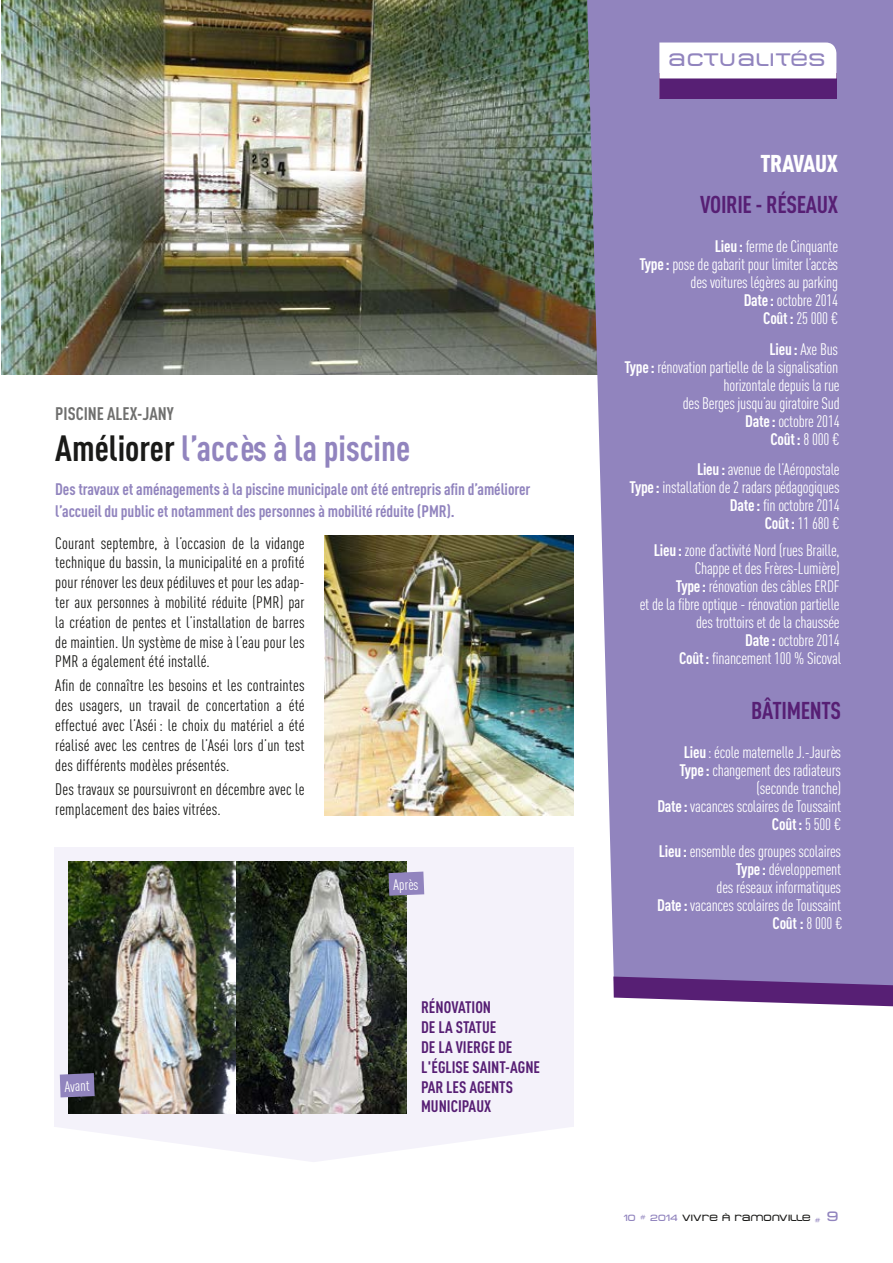
<style>
.page{position:relative;width:893px;height:1263px;background:#fff}
.page>*{position:absolute;margin:0;border:0;box-sizing:border-box;transform-origin:0 0}
.t1{font:700 36px "DIN Cond";color:#9184be}
.t2{font:700 24px "DIN Cond";letter-spacing:-.015em;color:#571f74}
.t3{font:900 24px "DIN Cond";letter-spacing:-.015em;color:#fff}
.t4{font:700 18px "DIN Cond";color:#6f6f6e}
.t5{font:18px "Metro DF";letter-spacing:.07em;color:#9184be}
.t6{font:16.5px/18px "DIN Cond";letter-spacing:-.015em;color:#fff;text-align:right}
.t7{font:16.5px/19.8px "DIN Cond";letter-spacing:.01em;color:#1a1a18;text-align:justify}
.t8{font:700 16.5px/21.6px "DIN Cond";letter-spacing:-.005em;color:#9184be}
.t9{font:700 16.5px/19.8px "DIN Cond";color:#571f74}
.t10{font:15px "DIN Cond";color:#fff}
.t11{font:9px "Metro DF";color:#1a1a18}
.s1{color:#1a1a18}
.s2{font-weight:700}
.s3{color:#9184be}
.s4{font-size:13.5px;color:#9184be}
</style>
<div class="page">
<img style="left:324px;top:535px;width:250px;height:280px">
<img style="left:1px;top:0;width:586px;height:374px">
<div style="left:587px;top:0;width:306px;height:976px;background:#9184be"></div>
<svg style="left:613px;top:976px;width:280px;height:30px;background:#774e93"></svg>
<svg style="left:659px;top:43px;width:177px;height:56px"></svg>
<div style="left:54px;top:847px;width:520px;height:280px;background:#f4f2fa"></div>
<svg style="left:61px;top:1127px;width:505px;height:35px"></svg>
<img style="left:68px;top:862px;width:339px;height:251px">
<svg style="left:60px;top:1073px;width:35px;height:24px"></svg>
<svg style="left:389px;top:871px;width:35px;height:25px"></svg>
<p class="t4" style="left:55px;top:403px;width:120px">PISCINE ALEX-JANY</p>
<h1 class="t1" style="left:55px;top:426px;width:357px"><span class="s1">Améliorer</span> l’accès à la piscine</h1>
<p class="t8" style="left:55px;top:478px;width:477px">Des travaux et aménagements à la piscine municipale ont été entrepris afin d’améliorer l’accueil du public et notamment des personnes à mobilité réduite (PMR).</p>
<p class="t7" style="left:55px;top:533px;width:251px">Courant septembre, à l’occasion de la vidange technique du bassin, la municipalité en a profité pour rénover les deux pédiluves et pour les adap&shy;ter aux personnes à mobilité réduite (PMR) par la création de pentes et l’installation de barres de maintien. Un système de mise à l’eau pour les PMR a également été installé.</p>
<p class="t7" style="left:55px;top:676px;width:251px">Afin de connaître les besoins et les contraintes des usagers, un travail de concertation a été effectué avec l’Aséi : le choix du matériel a été réalisé avec les centres de l’Aséi lors d’un test des différents modèles présentés.</p>
<p class="t7" style="left:55px;top:779px;width:251px">Des travaux se poursuivront en décembre avec le remplacement des baies vitrées.</p>
<p class="t10" style="left:64px;top:1078px;width:26px;rotate:-2deg">Avant</p>
<p class="t10" style="left:393px;top:876px;width:27px;rotate:-2deg">Après</p>
<p class="t9" style="left:421px;top:997px;width:121px">RÉNOVATION<br>DE LA STATUE<br>DE LA VIERGE DE<br>L'ÉGLISE SAINT-AGNE<br>PAR LES AGENTS<br>MUNICIPAUX</p>
<p class="t5" style="left:669px;top:50px;width:158px">ACTUALITÉS</p>
<h2 class="t3" style="left:760px;top:148px;width:79px">TRAVAUX</h2>
<h2 class="t2" style="left:700px;top:189px;width:140px">VOIRIE - RÉSEAUX</h2>
<p class="t6" style="left:639px;top:237px;width:200px"><span class="s2">Lieu:</span> ferme de Cinquante<br><span class="s2">Type:</span> pose de gabarit pour limiter l’accès des voitures légères au parking<br><span class="s2">Date:</span> octobre 2014<br><span class="s2">Coût:</span> 25 000 €</p>
<p class="t6" style="left:624px;top:340px;width:217px"><span class="s2">Lieu:</span> Axe Bus<br><span class="s2">Type:</span> rénovation partielle de la signalisation horizontale depuis la rue<br>des Berges jusqu’au giratoire Sud<br><span class="s2">Date:</span> octobre 2014<br><span class="s2">Coût:</span> 8 000 €</p>
<p class="t6" style="left:629px;top:460px;width:212px"><span class="s2">Lieu:</span> avenue de l’Aéropostale<br><span class="s2">Type:</span> installation de 2 radars pédagogiques<br><span class="s2">Date:</span> fin octobre 2014<br><span class="s2">Coût:</span> 11 680 €</p>
<p class="t6" style="left:640px;top:541px;width:203px"><span class="s2">Lieu:</span> zone d’activité Nord (rues Braille, Chappe et des Frères-Lumière)<br><span class="s2">Type:</span> rénovation des câbles ERDF<br>et de la fibre optique - rénovation partielle des trottoirs et de la chaussée<br><span class="s2">Date:</span> octobre 2014<br><span class="s2">Coût:</span> financement 100 % Sicoval</p>
<h2 class="t2" style="left:751px;top:695px;width:91px">BÂTIMENTS</h2>
<p class="t6" style="left:657px;top:743px;width:185px"><span class="s2">Lieu</span>: école maternelle J.-Jaurès<br><span class="s2">Type:</span> changement des radiateurs (seconde tranche)<br><span class="s2">Date:</span> vacances scolaires de Toussaint<br><span class="s2">Coût:</span> 5 500 €</p>
<p class="t6" style="left:657px;top:841px;width:187px"><span class="s2">Lieu:</span> ensemble des groupes scolaires<br><span class="s2">Type:</span> développement<br>des réseaux informatiques<br><span class="s2">Date:</span> vacances scolaires de Toussaint<br><span class="s2">Coût :</span> 8 000 €</p>
<p class="t11" style="left:623px;top:1213px;width:217px"><span class="s3">10 # 2014</span> VIVRE À RAMONVILLE <span class="s3">#</span> <span class="s4">9</span></p>
</div>
